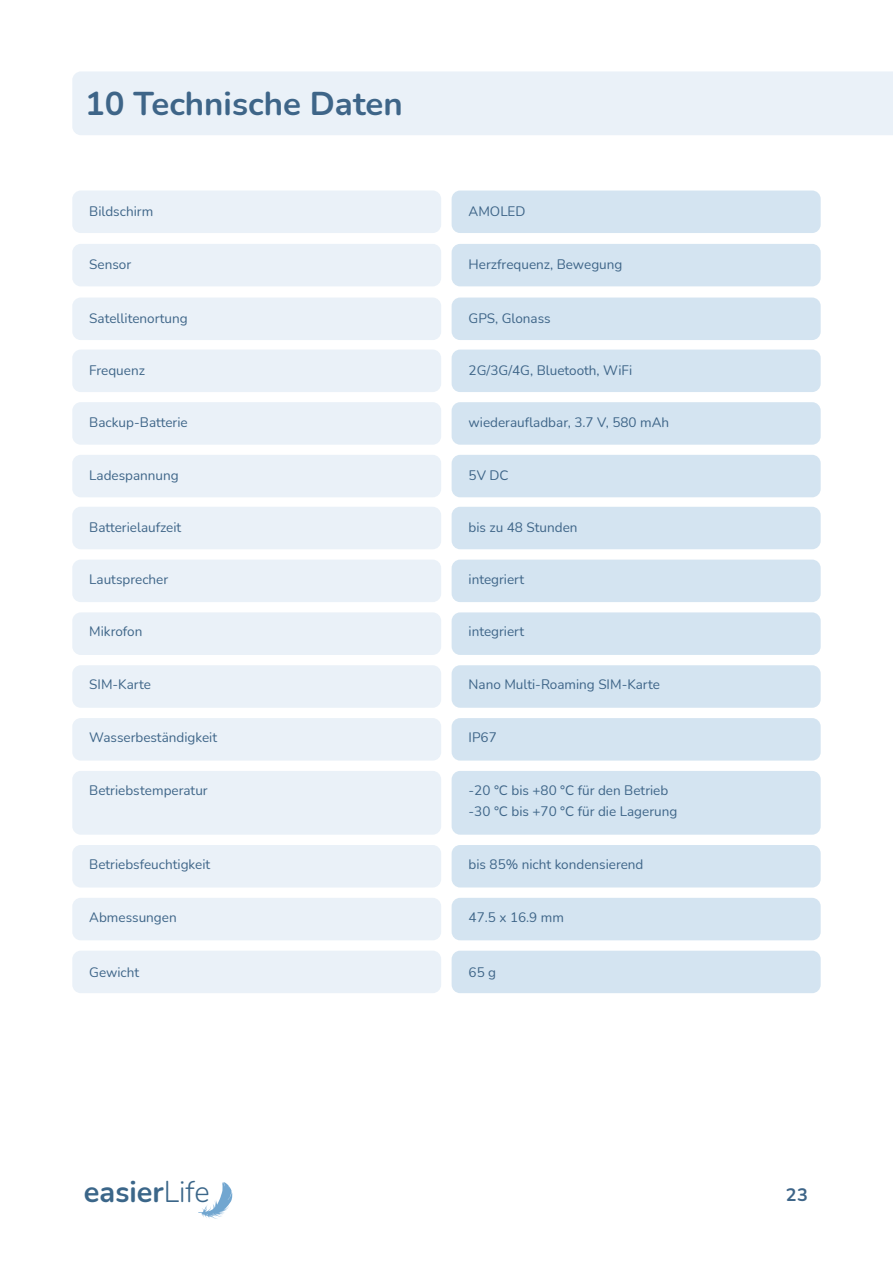
<style>
.page{position:relative;width:893px;height:1263px;background:#fff}
.page>*{position:absolute;margin:0;border:0;box-sizing:border-box;transform-origin:0 0}
.t1{font:700 33px "Nunito";color:#3e6588}
.t2{font:700 29.85px "Nunito";color:#3b6689;scale:.96 1}
.t3{font:700 18px "Nunito";color:#3e6588}
.t4{font:13.5px/21px "Nunito";color:#3e6588}
.s1{font-weight:300}
</style>
<div class="page">
<svg style="left:198px;top:1182px;width:35px;height:37px"></svg>
<div style="left:72px;top:190px;width:369px;height:43px;background:#eaf1f8;border-radius:9px"></div>
<div style="left:72px;top:350px;width:369px;height:42px;background:#eaf1f8;border-radius:9px"></div>
<div style="left:72px;top:297px;width:369px;height:43px;background:#eaf1f8;border-radius:9px"></div>
<div style="left:72px;top:244px;width:369px;height:42px;background:#eaf1f8;border-radius:9px"></div>
<div style="left:72px;top:402px;width:369px;height:43px;background:#eaf1f8;border-radius:9px"></div>
<div style="left:72px;top:455px;width:369px;height:42px;background:#eaf1f8;border-radius:9px"></div>
<div style="left:72px;top:507px;width:369px;height:42px;background:#eaf1f8;border-radius:9px"></div>
<div style="left:72px;top:560px;width:369px;height:42px;background:#eaf1f8;border-radius:9px"></div>
<div style="left:72px;top:612px;width:369px;height:43px;background:#eaf1f8;border-radius:9px"></div>
<div style="left:72px;top:665px;width:369px;height:43px;background:#eaf1f8;border-radius:9px"></div>
<div style="left:452px;top:190px;width:369px;height:43px;background:#d4e4f1;border-radius:9px"></div>
<div style="left:452px;top:350px;width:369px;height:42px;background:#d4e4f1;border-radius:9px"></div>
<div style="left:452px;top:297px;width:369px;height:43px;background:#d4e4f1;border-radius:9px"></div>
<div style="left:452px;top:244px;width:369px;height:42px;background:#d4e4f1;border-radius:9px"></div>
<div style="left:452px;top:402px;width:369px;height:43px;background:#d4e4f1;border-radius:9px"></div>
<div style="left:452px;top:455px;width:369px;height:42px;background:#d4e4f1;border-radius:9px"></div>
<div style="left:452px;top:507px;width:369px;height:42px;background:#d4e4f1;border-radius:9px"></div>
<div style="left:452px;top:560px;width:369px;height:42px;background:#d4e4f1;border-radius:9px"></div>
<div style="left:452px;top:612px;width:369px;height:43px;background:#d4e4f1;border-radius:9px"></div>
<div style="left:452px;top:665px;width:369px;height:43px;background:#d4e4f1;border-radius:9px"></div>
<div style="left:72px;top:71px;width:821px;height:64px;background:#eaf1f8"></div>
<div style="left:72px;top:718px;width:369px;height:43px;background:#eaf1f8;border-radius:9px"></div>
<div style="left:72px;top:771px;width:369px;height:64px;background:#eaf1f8;border-radius:9px"></div>
<div style="left:452px;top:718px;width:369px;height:43px;background:#d4e4f1;border-radius:9px"></div>
<div style="left:452px;top:771px;width:369px;height:64px;background:#d4e4f1;border-radius:9px"></div>
<div style="left:72px;top:845px;width:369px;height:42px;background:#eaf1f8;border-radius:9px"></div>
<div style="left:72px;top:898px;width:369px;height:42px;background:#eaf1f8;border-radius:9px"></div>
<div style="left:72px;top:951px;width:369px;height:42px;background:#eaf1f8;border-radius:9px"></div>
<div style="left:452px;top:845px;width:369px;height:42px;background:#d4e4f1;border-radius:9px"></div>
<div style="left:452px;top:898px;width:369px;height:42px;background:#d4e4f1;border-radius:9px"></div>
<div style="left:452px;top:951px;width:369px;height:42px;background:#d4e4f1;border-radius:9px"></div>
<h1 class="t1" style="left:85px;top:80px;width:319px">10 Technische Daten</h1>
<p class="t4" style="left:89px;top:200px;width:65px">Bildschirm</p>
<p class="t4" style="left:469px;top:200px;width:58px">AMOLED</p>
<p class="t4" style="left:89px;top:253px;width:43px">Sensor</p>
<p class="t4" style="left:469px;top:253px;width:155px">Herzfrequenz, Bewegung</p>
<p class="t4" style="left:89px;top:307px;width:100px">Satellitenortung</p>
<p class="t4" style="left:469px;top:307px;width:84px">GPS, Glonass</p>
<p class="t4" style="left:89px;top:359px;width:57px">Frequenz</p>
<p class="t4" style="left:469px;top:359px;width:165px">2G/3G/4G, Bluetooth, WiFi</p>
<p class="t4" style="left:89px;top:411px;width:100px">Backup-Batterie</p>
<p class="t4" style="left:469px;top:411px;width:202px">wiederaufladbar, 3.7 V, 580 mAh</p>
<p class="t4" style="left:89px;top:464px;width:91px">Ladespannung</p>
<p class="t4" style="left:89px;top:516px;width:94px">Batterielaufzeit</p>
<p class="t4" style="left:469px;top:464px;width:41px">5V DC</p>
<p class="t4" style="left:469px;top:516px;width:110px">bis zu 48 Stunden</p>
<p class="t4" style="left:89px;top:568px;width:81px">Lautsprecher</p>
<p class="t4" style="left:469px;top:568px;width:57px">integriert</p>
<p class="t4" style="left:89px;top:621px;width:55px">Mikrofon</p>
<p class="t4" style="left:469px;top:621px;width:57px">integriert</p>
<p class="t4" style="left:89px;top:673px;width:63px">SIM-Karte</p>
<p class="t4" style="left:469px;top:673px;width:193px">Nano Multi-Roaming SIM-Karte</p>
<p class="t4" style="left:89px;top:726px;width:129px">Wasserbeständigkeit</p>
<p class="t4" style="left:469px;top:726px;width:30px">IP67</p>
<p class="t4" style="left:89px;top:779px;width:120px">Betriebstemperatur</p>
<p class="t4" style="left:469px;top:779px;width:210px">-20 °C bis +80 °C für den Betrieb -30 °C bis +70 °C für die Lagerung</p>
<p class="t4" style="left:89px;top:853px;width:122px">Betriebsfeuchtigkeit</p>
<p class="t4" style="left:469px;top:853px;width:176px">bis 85% nicht kondensierend</p>
<p class="t4" style="left:89px;top:906px;width:89px">Abmessungen</p>
<p class="t4" style="left:469px;top:906px;width:97px">47.5 x 16.9 mm</p>
<p class="t4" style="left:89px;top:961px;width:52px">Gewicht</p>
<p class="t4" style="left:469px;top:961px;width:29px">65 g</p>
<h2 class="t2" style="left:84px;top:1170px;width:132px">easier<span class="s1">Life</span></h2>
<h3 class="t3" style="left:786px;top:1182px;width:23px">23</h3>
</div>
